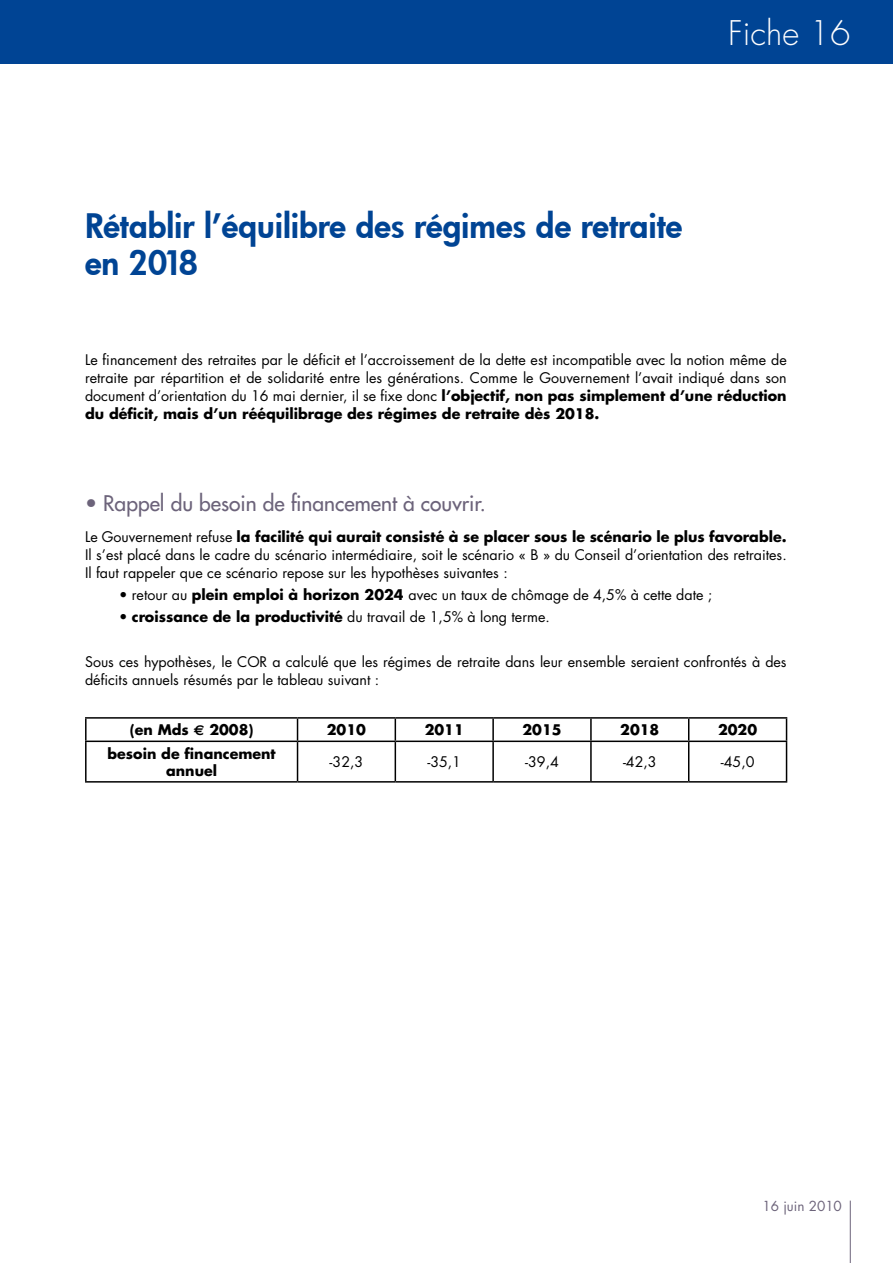
<style>
.page{position:relative;width:893px;height:1263px;background:#fff}
.page>*{position:absolute;margin:0;border:0;box-sizing:border-box;transform-origin:0 0}
.t1{font:33px/37.5px "Futura Hv";color:#004494}
.t2{font:300 33px "Futura";color:#fff}
.t3{font:21px "Futura";color:#6c637a}
.t4{font:14.25px/18px "Futura";color:#000;text-align:justify}
.t5{font:700 14.25px/17.1px "Futura";color:#000;text-align:center}
.t6{font:13.5px "Futura";color:#6c637a}
.s1{font-weight:700}
.s2{font-family:"Euro Sans"}
</style>
<div class="page">
<hr style="left:850px;top:1200px;width:1px;height:63px;background:#6c637a">
<hr style="left:85px;top:717px;width:213px;height:2px;background:#000">
<hr style="left:85px;top:719px;width:2px;height:21px;background:#000">
<hr style="left:298px;top:717px;width:97px;height:2px;background:#000">
<svg style="left:297px;top:719px;width:1px;height:21px"></svg>
<hr style="left:395px;top:717px;width:98px;height:2px;background:#000">
<svg style="left:395px;top:719px;width:1px;height:21px"></svg>
<hr style="left:493px;top:717px;width:98px;height:2px;background:#000">
<hr style="left:492px;top:719px;width:2px;height:21px;background:#000">
<hr style="left:591px;top:717px;width:98px;height:2px;background:#000">
<hr style="left:590px;top:719px;width:2px;height:21px;background:#000">
<hr style="left:689px;top:717px;width:98px;height:2px;background:#000">
<svg style="left:688px;top:719px;width:1px;height:21px"></svg>
<svg style="left:786px;top:719px;width:1px;height:21px"></svg>
<hr style="left:85px;top:740px;width:213px;height:2px;background:#000">
<hr style="left:85px;top:742px;width:2px;height:39px;background:#000">
<hr style="left:298px;top:740px;width:97px;height:2px;background:#000">
<hr style="left:297px;top:742px;width:1px;height:39px;background:#000">
<hr style="left:395px;top:740px;width:98px;height:2px;background:#000">
<hr style="left:395px;top:742px;width:1px;height:39px;background:#000">
<hr style="left:493px;top:740px;width:98px;height:2px;background:#000">
<hr style="left:492px;top:742px;width:2px;height:39px;background:#000">
<hr style="left:591px;top:740px;width:98px;height:2px;background:#000">
<hr style="left:590px;top:742px;width:2px;height:39px;background:#000">
<hr style="left:689px;top:740px;width:98px;height:2px;background:#000">
<hr style="left:688px;top:742px;width:1px;height:39px;background:#000">
<hr style="left:786px;top:742px;width:1px;height:39px;background:#000">
<hr style="left:85px;top:781px;width:213px;height:2px;background:#000">
<hr style="left:298px;top:781px;width:97px;height:2px;background:#000">
<hr style="left:395px;top:781px;width:98px;height:2px;background:#000">
<hr style="left:493px;top:781px;width:98px;height:2px;background:#000">
<hr style="left:591px;top:781px;width:98px;height:2px;background:#000">
<hr style="left:689px;top:781px;width:98px;height:2px;background:#000">
<div style="left:0;top:0;width:893px;height:64px;background:#004494"></div>
<h1 class="t2" style="left:728px;top:11px;width:124px">Fiche 16</h1>
<h1 class="t1" style="left:85px;top:206px;width:599px">Rétablir l’équilibre des régimes de retraite en 2018</h1>
<p class="t4" style="left:85px;top:350px;width:703px">Le financement des retraites par le déficit et l’accroissement de la dette est incompatible avec la notion même de retraite par répartition et de solidarité entre les générations. Comme le Gouvernement l’avait indiqué dans son document d’orientation du 16 mai dernier, il se fixe donc <span class="s1">l’objectif, non pas simplement d’une réduction du déficit, mais d’un rééquilibrage des régimes de retraite dès 2018.</span></p>
<h2 class="t3" style="left:85px;top:489px;width:402px">• Rappel du besoin de financement à couvrir.</h2>
<p class="t4" style="left:85px;top:527px;width:703px">Le Gouvernement refuse <span class="s1">la facilité qui aurait consisté à se placer sous le scénario le plus favorable.<br></span>Il s’est placé dans le cadre du scénario intermédiaire, soit le scénario « B » du Conseil d’orientation des retraites.<br>Il faut rappeler que ce scénario repose sur les hypothèses suivantes :</p>
<p class="t4" style="left:119px;top:585px;width:595px">• retour au <span class="s1">plein emploi à horizon 2024</span> avec un taux de chômage de 4,5% à cette date ;</p>
<p class="t4" style="left:119px;top:608px;width:432px">• <span class="s1">croissance de la productivité</span> du travail de 1,5% à long terme.</p>
<p class="t4" style="left:85px;top:652px;width:703px">Sous ces hypothèses, le COR a calculé que les régimes de retraite dans leur ensemble seraient confrontés à des déficits annuels résumés par le tableau suivant :</p>
<p class="t5" style="left:130px;top:721px;width:125px">(en Mds <span class="s2">€</span> 2008)</p>
<p class="t5" style="left:327px;top:721px;width:41px">2010</p>
<p class="t5" style="left:425px;top:721px;width:41px">2011</p>
<p class="t5" style="left:522px;top:721px;width:41px">2015</p>
<p class="t5" style="left:620px;top:721px;width:41px">2018</p>
<p class="t5" style="left:718px;top:721px;width:41px">2020</p>
<p class="t5" style="left:108px;top:744px;width:170px">besoin de financement annuel</p>
<p class="t4" style="left:330px;top:753px;width:35px">-32,3</p>
<p class="t4" style="left:427px;top:753px;width:35px">-35,1</p>
<p class="t4" style="left:525px;top:753px;width:35px">-39,4</p>
<p class="t4" style="left:623px;top:753px;width:35px">-42,3</p>
<p class="t4" style="left:721px;top:753px;width:35px">-45,0</p>
<p class="t6" style="left:763px;top:1197px;width:81px">16 juin 2010</p>
</div>
